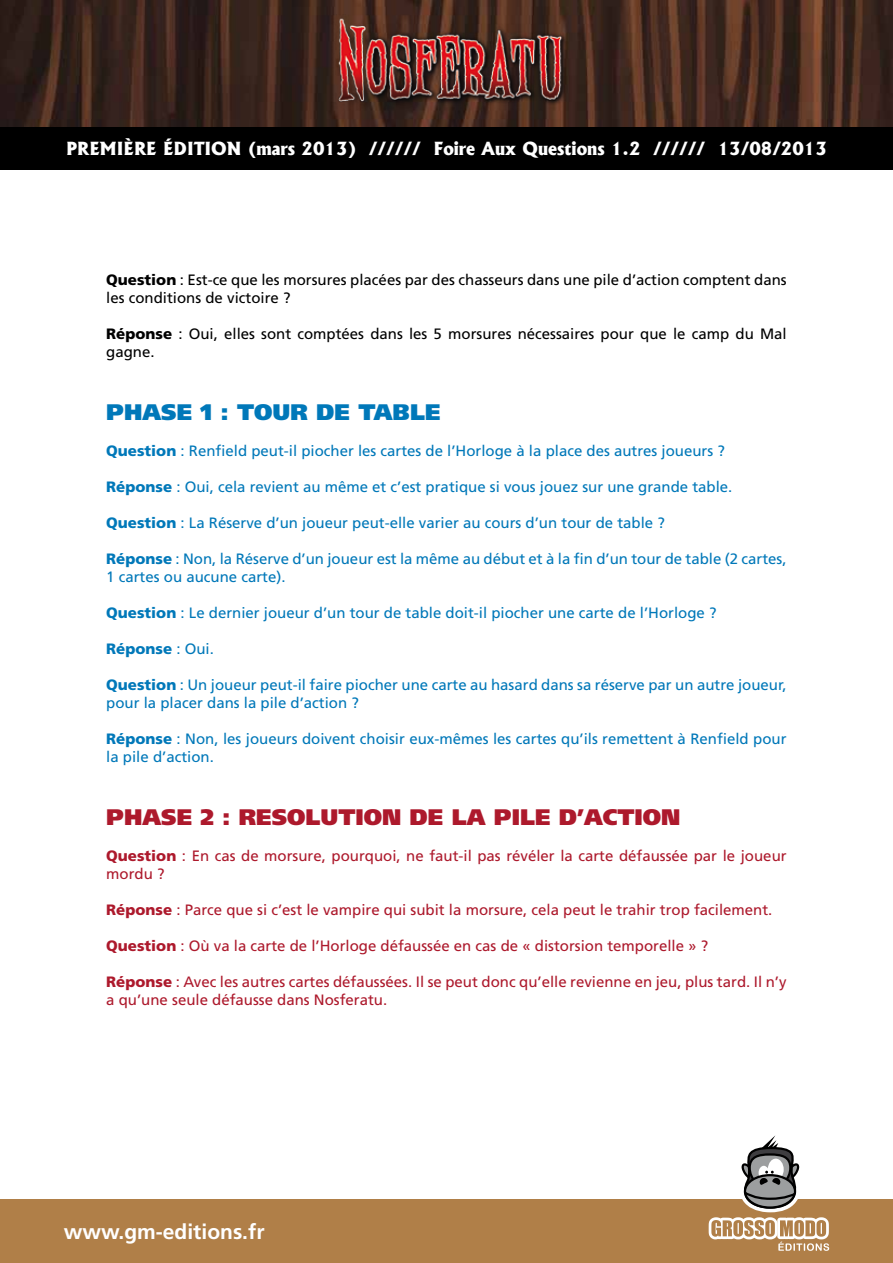
<style>
.page{position:relative;width:893px;height:1263px;background:#fff}
.page>*{position:absolute;margin:0;border:0;box-sizing:border-box;transform-origin:0 0}
.t1{font:900 22.5px "Frutiger";color:#ad192c}
.t2{font:900 22.5px "Frutiger";color:#0078b9}
.t3{font:700 21px "Frutiger";color:#fff}
.t4{font:800 17.25px "Albertus";color:#fff}
.t5{font:15px/18px "Frutiger";color:#0078b9}
.t6{font:15px/18px "Frutiger";color:#ad192c}
.t7{font:15px/18px "Frutiger";color:#000}
.t8{font:900 15px "Frutiger";color:#0078b9}
.s1{font-weight:900}
.s2{font-weight:400}
</style>
<div class="page">
<div style="left:0;top:1199px;width:893px;height:64px;background:#b07f48"></div>
<svg style="left:708px;top:1135px;width:122px;height:116px"></svg>
<img style="left:0;top:0;width:893px;height:128px">
<img style="left:323px;top:14px;width:246px;height:99px">
<div style="left:0;top:128px;width:893px;height:42px;background:#000"></div>
<p class="t4" style="left:66px;top:138px;width:762px">première édition (mars 2013) ////// Foire Aux Questions 1.2 ////// 13/08/2013</p>
<p class="t7" style="left:106px;top:270px;width:682px"><span class="s1">Question</span> : Est-ce que les morsures placées par des chasseurs dans une pile d’action comptent dans les conditions de victoire ?</p>
<p class="t7" style="left:106px;top:324px;width:682px"><span class="s1">Réponse</span> : Oui, elles sont comptées dans les 5 morsures nécessaires pour que le camp du Mal gagne.</p>
<h1 class="t2" style="left:106px;top:398px;width:336px">PHASE 1 : TOUR DE TABLE</h1>
<p class="t5" style="left:106px;top:441px;width:620px"><span class="s1">Question</span> : Renfield peut-il piocher les cartes de l’Horloge à la place des autres joueurs ?</p>
<p class="t5" style="left:106px;top:477px;width:628px"><span class="s1">Réponse</span> : Oui, cela revient au même et c’est pratique si vous jouez sur une grande table.</p>
<p class="t5" style="left:106px;top:513px;width:560px"><span class="s1">Question</span> : La Réserve d’un joueur peut-elle varier au cours d’un tour de table ?</p>
<p class="t5" style="left:106px;top:549px;width:682px"><span class="s1">Réponse</span> : Non, la Réserve d’un joueur est la même au début et à la fin d’un tour de table (2 cartes,<br>1 cartes ou aucune carte).</p>
<p class="t5" style="left:106px;top:603px;width:612px"><span class="s1">Question</span> : Le dernier joueur d’un tour de table doit-il piocher une carte de l’Horloge ?</p>
<p class="t8" style="left:106px;top:639px;width:109px">Réponse <span class="s2">: Oui.</span></p>
<p class="t5" style="left:106px;top:675px;width:682px"><span class="s1">Question</span> : Un joueur peut-il faire piocher une carte au hasard dans sa réserve par un autre joueur, pour la placer dans la pile d’action ?</p>
<p class="t5" style="left:106px;top:729px;width:682px"><span class="s1">Réponse</span> : Non, les joueurs doivent choisir eux-mêmes les cartes qu’ils remettent à Renfield pour la pile d’action.</p>
<h1 class="t1" style="left:106px;top:803px;width:576px">PHASE 2 : RESOLUTION DE LA PILE D’ACTION</h1>
<p class="t6" style="left:106px;top:846px;width:682px"><span class="s1">Question</span> : En cas de morsure, pourquoi, ne faut-il pas révéler la carte défaussée par le joueur mordu ?</p>
<p class="t6" style="left:106px;top:900px;width:668px"><span class="s1">Réponse</span> : Parce que si c’est le vampire qui subit la morsure, cela peut le trahir trop facilement.</p>
<p class="t6" style="left:106px;top:936px;width:603px"><span class="s1">Question</span> : Où va la carte de l’Horloge défaussée en cas de « distorsion temporelle » ?</p>
<p class="t6" style="left:106px;top:972px;width:682px"><span class="s1">Réponse</span> : Avec les autres cartes défaussées. Il se peut donc qu’elle revienne en jeu, plus tard. Il n’y a qu’une seule défausse dans Nosferatu.</p>
<h2 class="t3" style="left:64px;top:1219px;width:202px">www.gm-editions.fr</h2>
</div>
